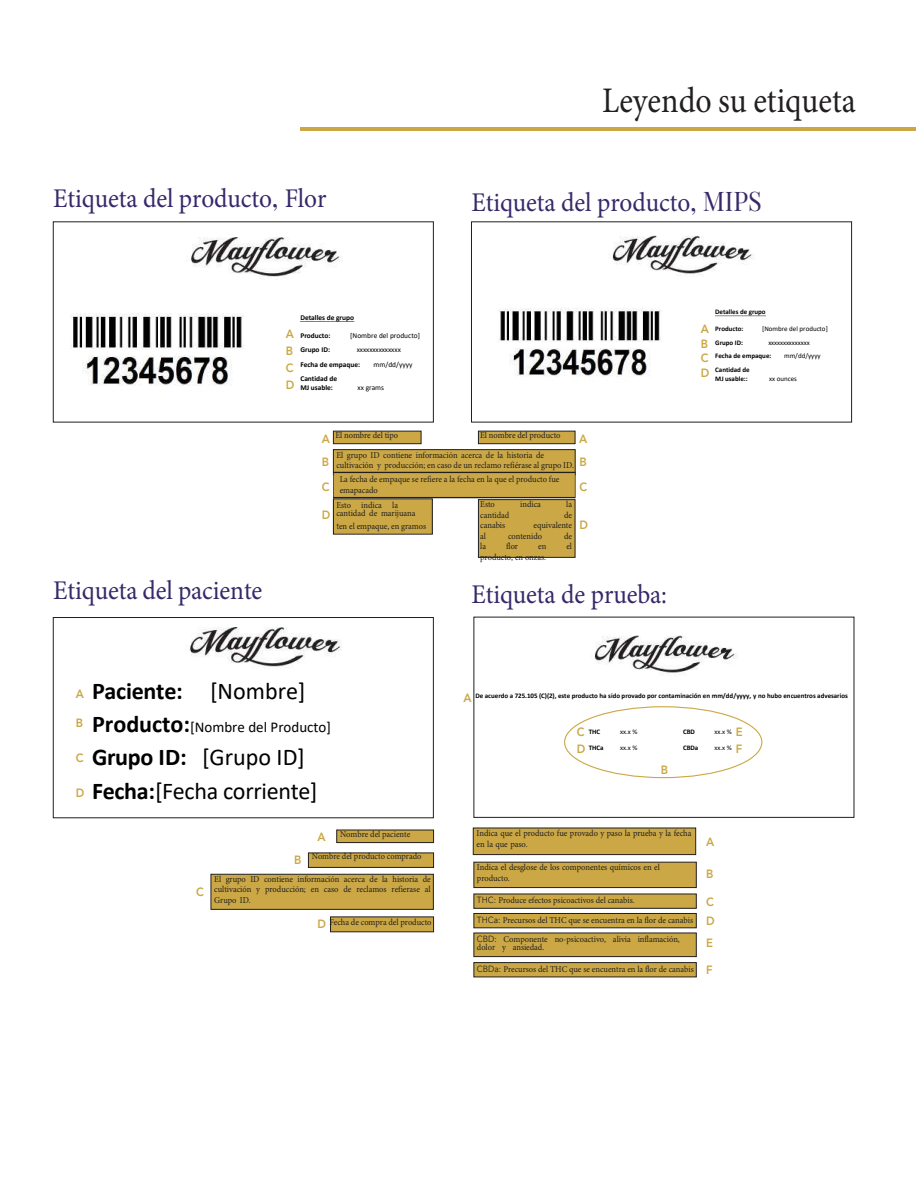
<style>
.page{position:relative;width:918px;height:1188px;background:#fff}
.page>*{position:absolute;margin:0;border:0;box-sizing:border-box;transform-origin:0 0}
.t1{font:36px "Minion Pro";color:#221f1f;scale:.89 1}
.t2{font:27px "Minion Pro";letter-spacing:-.005em;color:#372969;scale:.94 1}
.t3{font:24.15px/33.3px "Calibri";letter-spacing:-.015em;color:#000}
.t4{font:700 24.15px "Calibri";letter-spacing:-.01em;color:#000}
.t5{font:15px "Calibri";color:#000}
.t6{font:800 12px/16.8px "Avenir";color:#cba845;scale:.94 1}
.t7{font:9px/10.5px "Minion Pro";letter-spacing:-.005em;color:#221f1f;scale:.94 1}
.t8{font:7.35px/14.5px "Calibri";color:#000}
.t9{font:700 7.35px/9px "Calibri";letter-spacing:-.005em;color:#000}
.t10{font:700 7.35px "Calibri";letter-spacing:-.005em;color:#000}
.t11{font:7.05px/13.6px "Calibri";color:#000}
.t12{font:700 7.05px/8.6px "Calibri";letter-spacing:-.005em;color:#000}
.t13{font:700 7.05px "Calibri";letter-spacing:-.005em;color:#000}
.t14{font:700 6.9px "Calibri";letter-spacing:-.005em;color:#000}
.t15{font:6.9px "Calibri";color:#000}
.t16{font:700 6.9px "Calibri";letter-spacing:-.005em;color:#000}
.s1{font-family:"Playfair Display"}
.s2{font-style:inherit}
.s3{font-weight:700}
.s4{font-family:"Avenir"}
.s5{font-weight:400}
.s6{font-weight:700;font-size:24.15px}
</style>
<div class="page">
<hr style="left:301px;top:127px;width:615px;height:3px;background:#cba845">
<img style="left:191px;top:237px;width:150px;height:41px">
<img style="left:70px;top:313px;width:174px;height:73px">
<div style="left:53px;top:222px;width:381px;height:200px;border:1px solid #221f1f"></div>
<img style="left:612px;top:235px;width:143px;height:40px">
<img style="left:499px;top:308px;width:163px;height:69px">
<div style="left:471px;top:222px;width:381px;height:200px;border:1px solid #221f1f"></div>
<img style="left:190px;top:627px;width:151px;height:40px">
<div style="left:53px;top:617px;width:381px;height:201px;border:1px solid #221f1f"></div>
<img style="left:594px;top:635px;width:143px;height:40px">
<div style="left:474px;top:617px;width:380px;height:201px;border:1px solid #221f1f"></div>
<div style="left:478px;top:431px;width:97px;height:13px;background:#cba845;border:1px solid #221f1f"></div>
<div style="left:333px;top:431px;width:88px;height:13px;background:#cba845;border:1px solid #221f1f"></div>
<div style="left:333px;top:499px;width:100px;height:35px;background:#cba845"></div>
<div style="left:478px;top:499px;width:97px;height:59px;background:#cba845;border:1px solid #221f1f"></div>
<div style="left:333px;top:449px;width:242px;height:26px;background:#cba845;border:1px solid #221f1f"></div>
<div style="left:333px;top:472px;width:242px;height:26px;background:#cba845;border:1px solid #221f1f"></div>
<div style="left:308px;top:853px;width:126px;height:15px;background:#cba845;border:1px solid #221f1f"></div>
<div style="left:337px;top:830px;width:97px;height:13px;background:#cba845;border:1px solid #221f1f"></div>
<div style="left:211px;top:874px;width:223px;height:36px;background:#cba845;border:1px solid #221f1f"></div>
<div style="left:330px;top:917px;width:104px;height:15px;background:#cba845;border:1px solid #221f1f"></div>
<div style="left:474px;top:862px;width:222px;height:26px;background:#cba845;border:1px solid #221f1f"></div>
<div style="left:473px;top:828px;width:223px;height:27px;background:#cba845;border:1px solid #221f1f"></div>
<div style="left:474px;top:894px;width:222px;height:15px;background:#cba845;border:1px solid #221f1f"></div>
<div style="left:474px;top:913px;width:222px;height:15px;background:#cba845;border:1px solid #221f1f"></div>
<div style="left:474px;top:933px;width:222px;height:24px;background:#cba845;border:1px solid #221f1f"></div>
<div style="left:474px;top:962px;width:222px;height:15px;background:#cba845;border:1px solid #221f1f"></div>
<svg style="left:300px;top:321px;width:54px;height:1px"></svg>
<svg style="left:715px;top:316px;width:51px;height:1px"></svg>
<h1 class="t1" style="left:602px;top:76px;width:287px">Leyendo su etiqueta</h1>
<h2 class="t2" style="left:53px;top:180px;width:292px">Etiqueta del producto<span class="s1">,</span> Flor</h2>
<h2 class="t2" style="left:471px;top:184px;width:310px">Etiqueta del producto<span class="s1">, MIPS</span></h2>
<p class="t9" style="left:300px;top:313px;width:55px">Detalle<span class="s2">s</span> de grupo</p>
<p class="t10" style="left:300px;top:330px;width:32px">Product<span class="s2">o</span>:</p>
<p class="t8" style="left:350px;top:328px;width:71px">[Nombre del producto]</p>
<p class="t9" style="left:300px;top:345px;width:31px">Grupo <span class="s2">ID:</span></p>
<h3 class="t6" style="left:286px;top:325px;width:11px;text-align:justify">A B C D</h3>
<p class="t8" style="left:300px;top:342px;width:102px;text-indent:56px">xxxxxxxxxxxxxx<br><span class="s3">Fecha de empaque</span><span class="s3">:</span></p>
<p class="t8" style="left:374px;top:357px;width:40px">mm/dd/yyyy</p>
<p class="t9" style="left:300px;top:374px;width:38px">Cantidad de<br><span class="s2">MJ</span> usable<span class="s2">:</span></p>
<p class="t8" style="left:358px;top:380px;width:28px">xx grams</p>
<p class="t7" style="left:335px;top:430px;width:68px">El nombre del tipo</p>
<p class="t7" style="left:480px;top:430px;width:87px">El nombre del producto</p>
<h3 class="t6" style="left:322px;top:427px;width:10px;line-height:23.1px">A<br>B</h3>
<h3 class="t6" style="left:322px;top:478px;width:10px">C</h3>
<h3 class="t6" style="left:322px;top:506px;width:11px">D</h3>
<h3 class="t6" style="left:579px;top:427px;width:10px;line-height:22.8px">A<br>B</h3>
<h3 class="t6" style="left:580px;top:478px;width:10px">C</h3>
<h3 class="t6" style="left:580px;top:516px;width:11px">D</h3>
<p class="t7" style="left:336px;top:449px;width:254px">El grupo ID contiene información acerca de la historia de cultivación y producción; en caso de un reclamo refiérase al grupo ID.</p>
<p class="t7" style="left:340px;top:474px;width:235px">La fecha de empaque se refiere a la fecha en la que el producto fue emapacado</p>
<p class="t7" style="left:480px;top:499px;width:17px">Esto</p>
<p class="t7" style="left:520px;top:499px;width:24px">indica</p>
<p class="t7" style="left:566px;top:499px;width:8px">la</p>
<p class="t7" style="left:480px;top:510px;width:33px">cantidad</p>
<p class="t7" style="left:564px;top:510px;width:10px">de</p>
<p class="t7" style="left:480px;top:520px;width:28px">canabis</p>
<p class="t7" style="left:534px;top:520px;width:42px">equivalente</p>
<p class="t7" style="left:480px;top:531px;width:8px">al</p>
<p class="t7" style="left:508px;top:531px;width:38px">contenido</p>
<p class="t7" style="left:564px;top:531px;width:10px">de</p>
<p class="t7" style="left:480px;top:541px;width:8px">la</p>
<p class="t7" style="left:506px;top:541px;width:14px">flor</p>
<p class="t7" style="left:538px;top:541px;width:10px">en</p>
<p class="t7" style="left:566px;top:541px;width:8px">el</p>
<p class="t7" style="left:480px;top:552px;width:72px">producto, en onzas.</p>
<p class="t7" style="left:336px;top:501px;width:86px;line-height:8.1px">Esto indica la cantidad de marijuana</p>
<p class="t7" style="left:336px;top:520px;width:97px"><span class="s4">t</span>en el empaque, en gramos</p>
<h2 class="t2" style="left:53px;top:572px;width:224px">Etiqueta del paciente</h2>
<h2 class="t2" style="left:471px;top:577px;width:209px">Etiqueta de prueba:</h2>
<p class="t12" style="left:715px;top:308px;width:52px">Detalles de grupo</p>
<p class="t13" style="left:715px;top:324px;width:30px">Product<span class="s2">o</span>:</p>
<p class="t11" style="left:762px;top:322px;width:67px">[Nombre del producto]</p>
<p class="t12" style="left:715px;top:338px;width:29px">Grupo <span class="s2">ID:</span></p>
<h3 class="t6" style="left:701px;top:321px;width:10px;line-height:15.3px">A<br>B</h3>
<h3 class="t6" style="left:701px;top:350px;width:11px;line-height:15.3px">C<br>D</h3>
<p class="t11" style="left:715px;top:335px;width:96px;text-indent:53px">xxxxxxxxxxxxxx<br><span class="s3">Fecha de empaque</span><span class="s3">:</span></p>
<p class="t11" style="left:784px;top:349px;width:38px">mm/dd/yyyy</p>
<p class="t12" style="left:715px;top:365px;width:36px">Cantidad de<br>MJ usable:<span class="s2">:</span></p>
<p class="t11" style="left:769px;top:371px;width:29px">xx ounces</p>
<h3 class="t6" style="left:76px;top:685px;width:10px">A</h3>
<h3 class="t6" style="left:76px;top:714px;width:9px">B</h3>
<h3 class="t6" style="left:76px;top:750px;width:10px">C</h3>
<h3 class="t6" style="left:76px;top:785px;width:11px">D</h3>
<h3 class="t4" style="left:92px;top:674px;width:215px">Paciente<span class="s2">:</span> <span class="s5">[Nombre]</span></h3>
<h3 class="t5" style="left:92px;top:717px;width:241px"><span class="s6">Product</span><span class="s6">o</span><span class="s6">:</span>[Nombre del Producto]</h3>
<h3 class="t3" style="left:92px;top:740px;width:227px"><span class="s3">Grupo</span> <span class="s3">ID:</span> [Grupo ID]<br><span class="s3">Fecha</span><span class="s3">:</span>[Fecha corriente]</h3>
<h3 class="t6" style="left:196px;top:883px;width:10px">C</h3>
<p class="t7" style="left:340px;top:829px;width:76px">Nombre del paciente</p>
<p class="t7" style="left:214px;top:874px;width:232px;text-align:justify">El grupo ID contiene información acerca de la historia de cultivación y producción; en caso de reclamos refierase al Grupo ID.</p>
<p class="t7" style="left:329px;top:916px;width:110px">Fecha de compra del producto</p>
<h3 class="t6" style="left:317px;top:828px;width:10px">A</h3>
<p class="t7" style="left:312px;top:851px;width:118px">Nombre del producto comprado</p>
<h3 class="t6" style="left:294px;top:851px;width:9px">B</h3>
<h3 class="t6" style="left:317px;top:916px;width:11px">D</h3>
<p class="t14" style="left:476px;top:691px;width:374px">De acuerdo a 7<span class="s2">25.105 (C)(2),</span> este producto ha sido provado por contaminación en <span class="s2">mm/dd/yyyy,</span> y no hubo encuentros advesarios</p>
<p class="t13" style="left:589px;top:726px;width:13px">THC</p>
<p class="t11" style="left:620px;top:724px;width:19px">xx.x %</p>
<p class="t13" style="left:683px;top:726px;width:13px">CBD</p>
<p class="t11" style="left:714px;top:724px;width:19px">xx.x %</p>
<p class="t16" style="left:589px;top:743px;width:16px">THCa</p>
<p class="t15" style="left:620px;top:743px;width:19px">xx.x %</p>
<p class="t16" style="left:683px;top:743px;width:17px">CBDa</p>
<p class="t15" style="left:714px;top:743px;width:19px">xx.x %</p>
<h3 class="t6" style="left:464px;top:689px;width:10px">A</h3>
<h3 class="t6" style="left:577px;top:724px;width:11px">C<br>D</h3>
<h3 class="t6" style="left:736px;top:724px;width:9px">E<br>F</h3>
<h3 class="t6" style="left:661px;top:762px;width:9px">B</h3>
<p class="t7" style="left:477px;top:828px;width:230px">Indica que el producto fue provado y paso la prueba y la fecha en la que paso.</p>
<p class="t7" style="left:477px;top:862px;width:196px">Indica el desglose de los componentes químicos en el producto.</p>
<p class="t7" style="left:477px;top:891px;width:232px;line-height:19.5px"><span class="s4">THC:</span> Produce efectos psicoactivos del canabis.<br><span class="s4">THCa:</span> Precursos del THC que se encuentra en la flor de canabis<br><span class="s4">CBD:</span> Componente no-psicoactivo, alivia inflamación,</p>
<p class="t7" style="left:477px;top:942px;width:73px">dolor y ansiedad.</p>
<p class="t7" style="left:477px;top:964px;width:232px"><span class="s4">CBDa:</span> Precursos del THC que se encuentra en la flor de canabis</p>
<h3 class="t6" style="left:706px;top:833px;width:10px">A</h3>
<h3 class="t6" style="left:706px;top:865px;width:9px">B</h3>
<h3 class="t6" style="left:706px;top:892px;width:11px;line-height:18.8px">C<br>D</h3>
<h3 class="t6" style="left:706px;top:935px;width:9px">E</h3>
<h3 class="t6" style="left:706px;top:961px;width:8px">F</h3>
</div>
